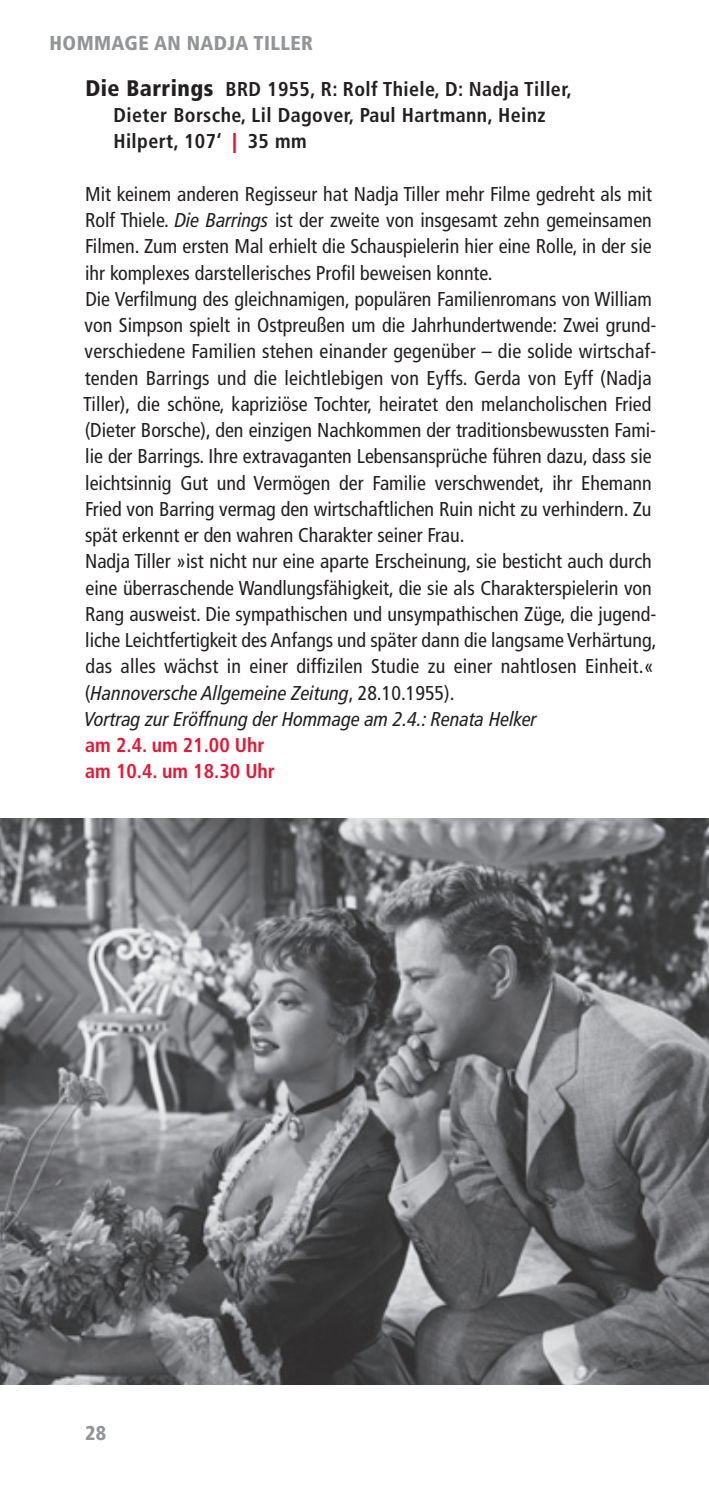
<style>
.page{position:relative;width:709px;height:1489px;background:#fff}
.page>*{position:absolute;margin:0;border:0;box-sizing:border-box;transform-origin:0 0}
.t1{font:condensed 20px/26.2px "Frutiger LT Com";color:#231f20}
.t2{font:700 condensed 20px/26.2px "Frutiger LT Com";letter-spacing:.02em;color:#231f20}
.t3{font:700 condensed 20px/26.2px "Frutiger LT Com";color:#e51836}
.t4{font:900 condensed 20px "Frutiger LT Com";letter-spacing:.02em;color:#939598}
.s1{font-weight:900;font-size:22.5px}
.s2{font-weight:900;font-stretch:normal;color:#e51836}
.s3{font-style:italic}
</style>
<div class="page">
<img style="left:0;top:819px;width:709px;height:565px">
<p class="t4" style="left:50px;top:31px;width:265px">HOMMAGE AN NADJA TILLER</p>
<p class="t2" style="left:113px;top:76px;width:460px;text-indent:-28px"><span class="s1">Die Barrings</span> BRD 1955, R: Rolf Thiele, D: Nadja Tiller,<br>Dieter Borsche, Lil Dagover, Paul Hartmann, Heinz<br>Hilpert, 107‘ <span class="s2">|</span> 35 mm</p>
<p class="t1" style="left:83px;top:181px;width:575px">Mit keinem anderen Regisseur hat Nadja Tiller mehr Filme gedreht als mit Rolf Thiele. <span class="s3">Die Barrings</span> ist der zweite von insgesamt zehn gemeinsamen Filmen. Zum ersten Mal erhielt die Schauspielerin hier eine Rolle, in der sie ihr komplexes darstellerisches Profil beweisen konnte.<br>Die Verfilmung des gleichnamigen, populären Familienromans von William von Simpson spielt in Ostpreußen um die Jahrhundertwende: Zwei grund&shy;verschiedene Familien stehen einander gegenüber – die solide wirtschaf&shy;tenden Barrings und die leichtlebigen von Eyffs. Gerda von Eyff (Nadja Tiller), die schöne, kapriziöse Tochter, heiratet den melancholischen Fried (Dieter Borsche), den einzigen Nachkommen der traditionsbewussten Fami&shy;lie der Barrings. Ihre extravaganten Lebensansprüche führen dazu, dass sie leichtsinnig Gut und Vermögen der Familie verschwendet, ihr Ehemann Fried von Barring vermag den wirtschaftlichen Ruin nicht zu verhindern. Zu spät erkennt er den wahren Charakter seiner Frau.<br>Nadja Tiller »ist nicht nur eine aparte Erscheinung, sie besticht auch durch eine überraschende Wandlungsfähigkeit, die sie als Charakterspielerin von Rang ausweist. Die sympathischen und unsympathischen Züge, die jugend&shy;liche Leichtfertigkeit des Anfangs und später dann die langsame Verhärtung, das alles wächst in einer diffizilen Studie zu einer nahtlosen Einheit.« (<span class="s3">Hannoversche Allgemeine Zeitung</span>, 28.10.1955).<br><span class="s3">Vortrag zur Eröffnung der Hommage am 2.4.: Renata Helker</span></p>
<p class="t3" style="left:85px;top:732px;width:191px">am 2.4. um 21.00 Uhr am 10.4. um 18.30 Uhr</p>
<p class="t4" style="left:85px;top:1420px;width:23px">28</p>
</div>
